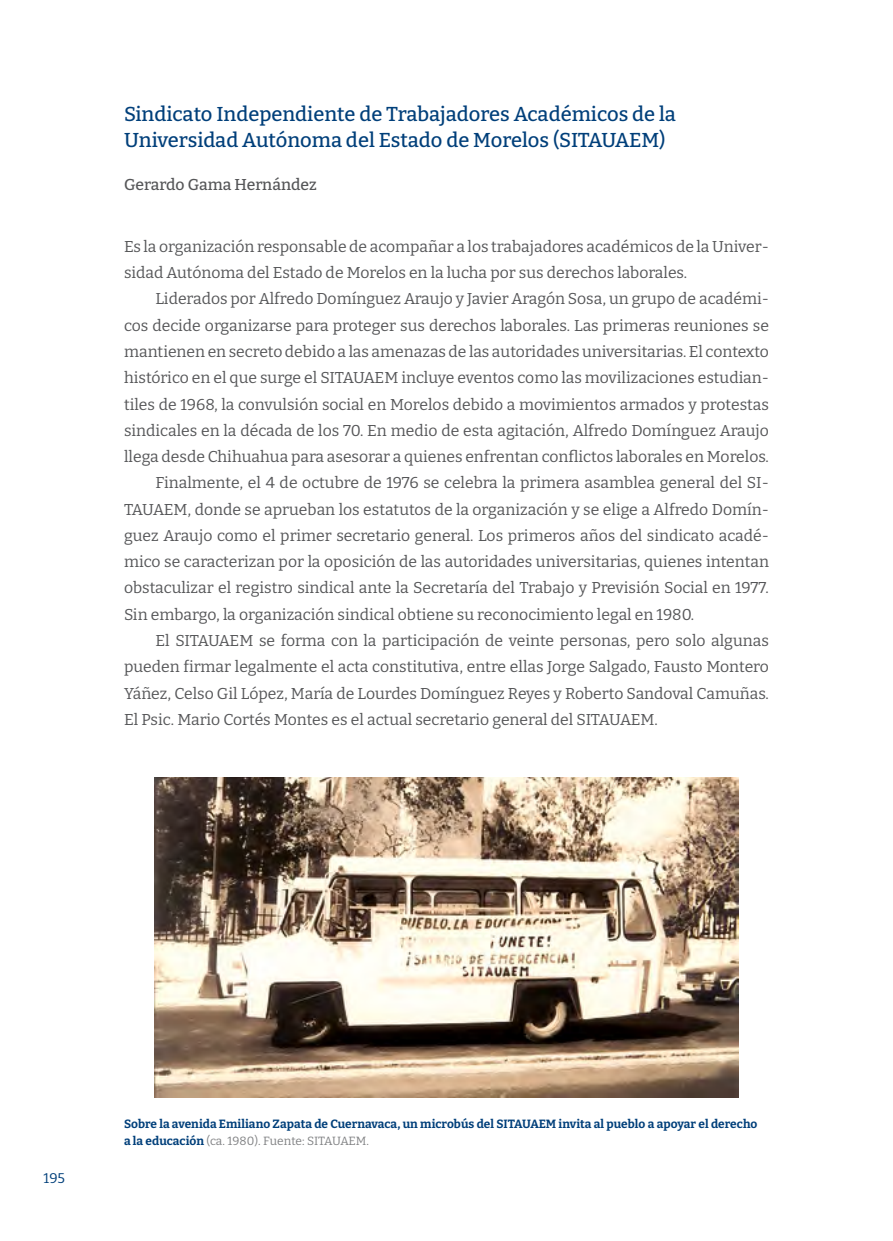
<style>
.page{position:relative;width:893px;height:1241px;background:#fff}
.page>*{position:absolute;margin:0;border:0;box-sizing:border-box;transform-origin:0 0}
.t1{font:500 20.12px/26.2px "Bitter";color:#003f7a}
.t2{font:15.75px/26.2px "Bitter";color:#555658}
.t3{font:500 15.75px "Bitter";color:#555658}
.t4{font:14px "Bitter";color:#003f7a}
.t5{font:700 11.9px/17.2px "Bitter";letter-spacing:.005em;color:#003f7a}
.s1{font-weight:400;color:#808183}
</style>
<div class="page">
<img style="left:155px;top:777px;width:583px;height:320px">
<p class="t1" style="left:124px;top:100px;width:553px">Sindicato Independiente de Trabajadores Académicos de la<br>Universidad Autónoma del Estado de Morelos (SITAUAEM)</p>
<p class="t3" style="left:124px;top:174px;width:194px">Gerardo Gama Hernández</p>
<p class="t2" style="left:124px;top:233px;width:646px">Es la organización responsable de acompañar a los trabajadores académicos de la Univer&shy;sidad Autónoma del Estado de Morelos en la lucha por sus derechos laborales.</p>
<p class="t2" style="left:156px;top:285px;width:615px">Liderados por Alfredo Domínguez Araujo y Javier Aragón Sosa, un grupo de académi-</p>
<p class="t2" style="left:124px;top:312px;width:646px">cos decide organizarse para proteger sus derechos laborales. Las primeras reuniones se</p>
<p class="t2" style="left:124px;top:338px;width:646px">mantienen en secreto debido a las amenazas de las autoridades universitarias. El contexto</p>
<p class="t2" style="left:124px;top:364px;width:646px">histórico en el que surge el SITAUAEM incluye eventos como las movilizaciones estudian-</p>
<p class="t2" style="left:124px;top:390px;width:646px">tiles de 1968, la convulsión social en Morelos debido a movimientos armados y protestas</p>
<p class="t2" style="left:124px;top:417px;width:646px">sindicales en la década de los 70. En medio de esta agitación, Alfredo Domínguez Araujo</p>
<p class="t2" style="left:124px;top:443px;width:646px">llega desde Chihuahua para asesorar a quienes enfrentan conflictos laborales en Morelos.</p>
<p class="t2" style="left:156px;top:469px;width:615px">Finalmente, el 4 de octubre de 1976 se celebra la primera asamblea general del SI-</p>
<p class="t2" style="left:124px;top:495px;width:646px">TAUAEM, donde se aprueban los estatutos de la organización y se elige a Alfredo Domín-</p>
<p class="t2" style="left:124px;top:522px;width:646px">guez Araujo como el primer secretario general. Los primeros años del sindicato acadé-</p>
<p class="t2" style="left:124px;top:548px;width:646px">mico se caracterizan por la oposición de las autoridades universitarias, quienes intentan</p>
<p class="t2" style="left:124px;top:574px;width:646px">obstaculizar el registro sindical ante la Secretaría del Trabajo y Previsión Social en 1977.</p>
<p class="t2" style="left:124px;top:600px;width:572px">Sin embargo, la organización sindical obtiene su reconocimiento legal en 1980.</p>
<p class="t2" style="left:156px;top:627px;width:615px">El SITAUAEM se forma con la participación de veinte personas, pero solo algunas</p>
<p class="t2" style="left:124px;top:653px;width:646px">pueden firmar legalmente el acta constitutiva, entre ellas Jorge Salgado, Fausto Montero</p>
<p class="t2" style="left:124px;top:679px;width:646px">Yáñez, Celso Gil López, María de Lourdes Domínguez Reyes y Roberto Sandoval Camuñas.</p>
<p class="t2" style="left:124px;top:705px;width:535px">El Psic. Mario Cortés Montes es el actual secretario general del SITAUAEM.</p>
<p class="t4" style="left:44px;top:1169px;width:23px">195</p>
<p class="t5" style="left:124px;top:1114px;width:635px">Sobre la avenida Emiliano Zapata de Cuernavaca, un microbús del SITAUAEM invita al pueblo a apoyar el derecho a la educación <span class="s1">(ca. 1980). Fuente: SITAUAEM.</span></p>
</div>
